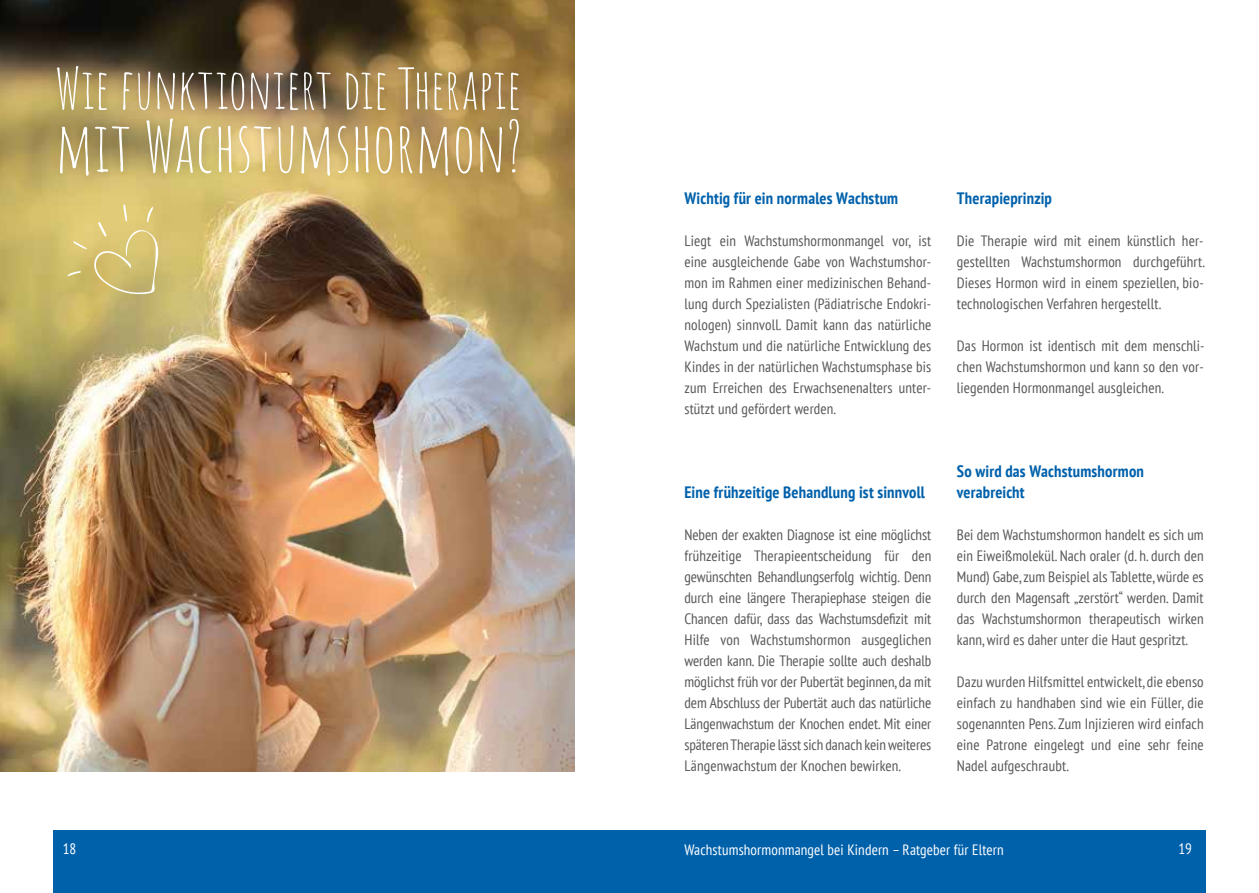
<style>
.page{position:relative;width:1259px;height:893px;background:#fff}
.page>*{position:absolute;margin:0;border:0;box-sizing:border-box;transform-origin:0 0}
.t1{font:69px "Amatic SC";letter-spacing:-.01em;color:#fff}
.t2{font:55.5px "Amatic SC";color:#fff}
.t3{font:700 condensed 16.5px/21px "PT Sans";letter-spacing:.01em;color:#0061ab}
.t4{font:condensed 15px/21px "PT Sans";letter-spacing:.01em;color:#575756;text-align:justify}
.t5{font:condensed 15px "PT Sans";letter-spacing:.01em;color:#fff}
</style>
<div class="page">
<div style="left:53px;top:831px;width:1152px;height:62px;background:#0061ab"></div>
<img style="left:0;top:0;width:574px;height:772px">
<div style="left:48px;top:58px;width:479px;height:126px;background:#000;opacity:.2"></div>
<svg style="left:94px;top:204px;width:64px;height:91px;background:#d9c67b"></svg>
<svg style="left:73px;top:241px;width:14px;height:9px"></svg>
<svg style="left:68px;top:271px;width:13px;height:6px"></svg>
<h2 class="t2" style="left:55px;top:49px;width:467px">Wie funktioniert die Therapie</h2>
<h1 class="t1" style="left:55px;top:97px;width:469px">mit Wachstumshormon?</h1>
<p class="t3" style="left:684px;top:187px;width:215px">Wichtig für ein normales Wachstum</p>
<p class="t4" style="left:684px;top:229px;width:248px">Liegt ein Wachstumshormonmangel vor, ist eine ausgleichende Gabe von Wachstumshor&shy;mon im Rahmen einer medizinischen Behand&shy;lung durch Spezialisten (Pädiatrische Endokri&shy;nologen) sinnvoll. Damit kann das natürliche Wachstum und die natürliche Entwicklung des Kindes in der natürlichen Wachstumsphase bis zum Erreichen des Erwachsenenalters unter&shy;stützt und gefördert werden.</p>
<p class="t3" style="left:684px;top:481px;width:242px">Eine frühzeitige Behandlung ist sinnvoll</p>
<p class="t4" style="left:684px;top:523px;width:248px">Neben der exakten Diagnose ist eine möglichst frühzeitige Therapieentscheidung für den gewünschten Behandlungserfolg wichtig. Denn durch eine längere Therapiephase steigen die Chancen dafür, dass das Wachstumsdefizit mit Hilfe von Wachstumshormon ausgeglichen werden kann. Die Therapie sollte auch deshalb möglichst früh vor der Pubertät beginnen, da mit dem Abschluss der Pubertät auch das natürliche Längenwachstum der Knochen endet. Mit einer späteren Therapie lässt sich danach kein weiteres Längenwachstum der Knochen bewirken.</p>
<p class="t3" style="left:957px;top:187px;width:97px">Therapieprinzip</p>
<p class="t4" style="left:957px;top:229px;width:248px">Die Therapie wird mit einem künstlich her&shy;gestellten Wachstumshormon durchgeführt.<br>Dieses Hormon wird in einem speziellen, bio&shy;technologischen Verfahren hergestellt.</p>
<p class="t4" style="left:957px;top:334px;width:249px">Das Hormon ist identisch mit dem menschli&shy;chen Wachstumshormon und kann so den vor&shy;liegenden Hormonmangel ausgleichen.</p>
<p class="t3" style="left:957px;top:460px;width:189px">So wird das Wachstumshormon verabreicht</p>
<p class="t4" style="left:957px;top:523px;width:248px">Bei dem Wachstumshormon handelt es sich um ein Eiweißmolekül. Nach oraler (d. h. durch den Mund) Gabe, zum Beispiel als Tablette, würde es durch den Magensaft „zerstört“ werden. Damit das Wachstumshormon therapeutisch wirken kann, wird es daher unter die Haut gespritzt.</p>
<p class="t4" style="left:957px;top:670px;width:248px">Dazu wurden Hilfsmittel entwickelt, die ebenso einfach zu handhaben sind wie ein Füller, die sogenannten Pens. Zum Injizieren wird einfach eine Patrone eingelegt und eine sehr feine Nadel aufgeschraubt.</p>
<p class="t5" style="left:63px;top:839px;width:15px">18</p>
<p class="t5" style="left:684px;top:840px;width:321px">Wachstumshormonmangel bei Kindern – Ratgeber für Eltern</p>
<p class="t5" style="left:1178px;top:839px;width:15px">19</p>
</div>
